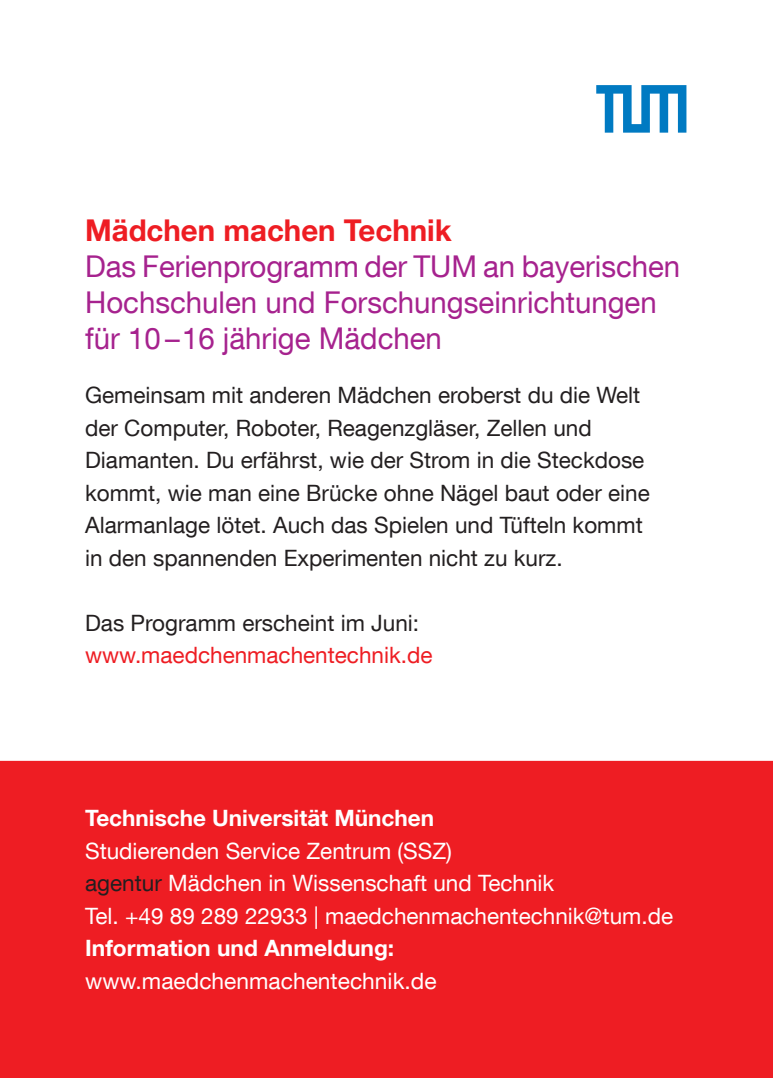
<style>
.page{position:relative;width:773px;height:1078px;background:#fff}
.page>*{position:absolute;margin:0;border:0;box-sizing:border-box;transform-origin:0 0}
.t1{font:30px/36px "TUM Neue Helvetica";color:#a6228e}
.t2{font:700 30px "TUM Neue Helvetica";color:#ee1d23}
.t3{font:22.5px/32.5px "TUM Neue Helvetica";color:#231f20}
.t4{font:22.5px/32.5px "TUM Neue Helvetica";color:#fff}
.t5{font:700 22.5px "TUM Neue Helvetica";color:#fff}
.t6{font:22.5px "TUM Neue Helvetica";color:#ee1d23}
.s1{color:#231f20}
</style>
<div class="page">
<svg style="left:596px;top:85px;width:90px;height:48px"></svg>
<div style="left:0;top:760px;width:772px;height:317px;background:#ee1d23"></div>
<h1 class="t2" style="left:85px;top:211px;width:368px">Mädchen machen Technik</h1>
<h1 class="t1" style="left:85px;top:247px;width:596px">Das Ferienprogramm der TUM an bayerischen<br>Hochschulen und Forschungseinrichtungen für 10 –16 jährige Mädchen</h1>
<p class="t3" style="left:85px;top:378px;width:566px">Gemeinsam mit anderen Mädchen eroberst du die Welt der Computer, Roboter, Reagenzgläser, Zellen und Diamanten. Du erfährst, wie der Strom in die Steckdose kommt, wie man eine Brücke ohne Nägel baut oder eine Alarmanlage lötet. Auch das Spielen und Tüfteln kommt in den spannenden Experimenten nicht zu kurz.</p>
<p class="t3" style="left:85px;top:606px;width:335px">Das Programm erscheint im Juni:</p>
<p class="t6" style="left:85px;top:641px;width:349px">www.maedchenmachentechnik.de</p>
<p class="t5" style="left:85px;top:803px;width:350px">Technische Universität München</p>
<p class="t4" style="left:85px;top:833px;width:589px">Studierenden Service Zentrum (SSZ)<br><span class="s1">agentur</span> Mädchen in Wissenschaft und Technik<br>Tel. +49 89 289 22933 | maedchenmachentechnik@tum.de</p>
<p class="t5" style="left:85px;top:933px;width:310px">Information und Anmeldung:</p>
<p class="t4" style="left:85px;top:963px;width:353px">www.maedchenmachentechnik.de</p>
</div>
